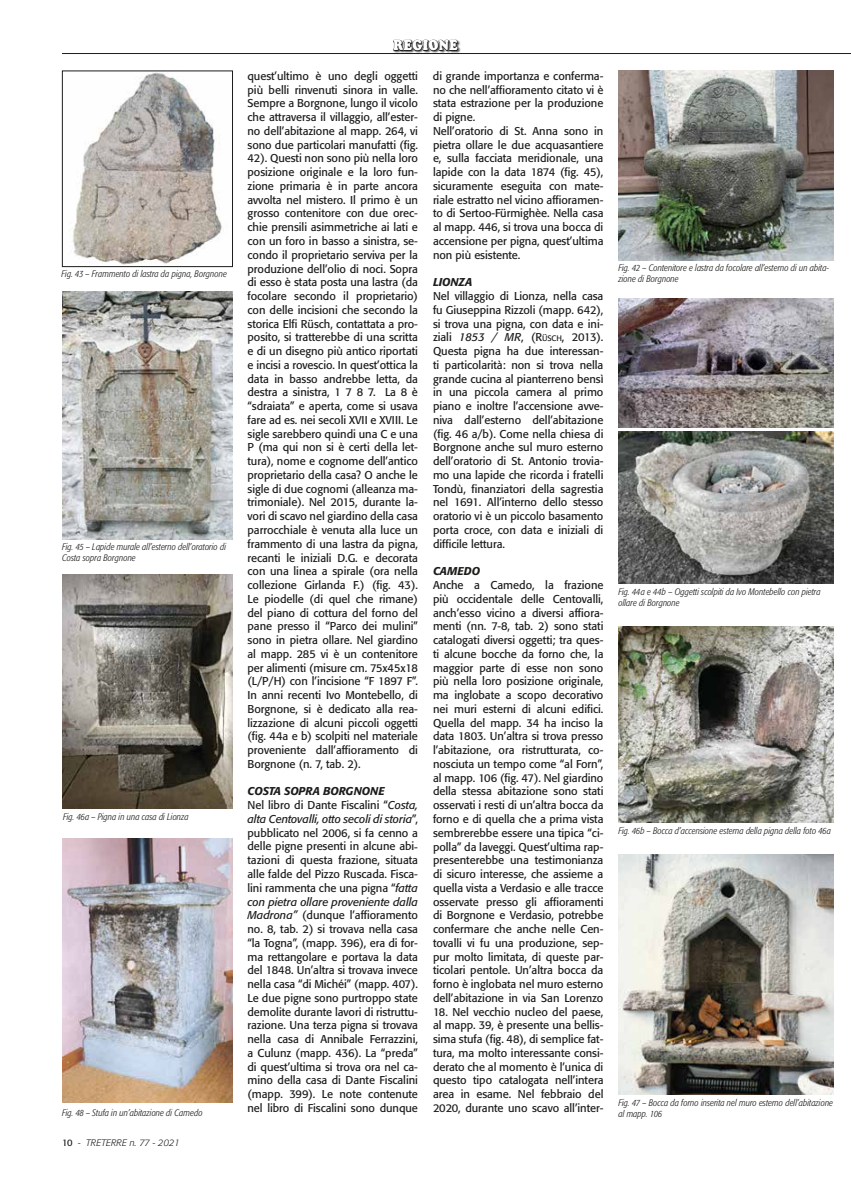
<style>
.page{position:relative;width:851px;height:1188px;background:#fff}
.page>*{position:absolute;margin:0;border:0;box-sizing:border-box;transform-origin:0 0}
.t1{font:15px "Cooper Becker Black Cond";letter-spacing:.02em;color:#fff}
.t2{font:11.25px/13.8px "Formata";letter-spacing:-.005em;color:#1c1c1b;text-align:justify}
.t3{font:italic 500 11.25px "Formata";letter-spacing:-.005em;color:#1c1c1b}
.t4{font:italic 300 condensed 9.38px/10.6px "Formata";color:#1c1c1b}
.t5{font:italic 300 9.38px "Formata";color:#1c1c1b}
.s1{font-weight:400;font-style:normal}
.s2{font-weight:500;font-style:italic}
.s3{font-style:italic}
.s4{font-style:inherit}
.s5{font-size:7.88px}
</style>
<div class="page">
<hr style="left:62px;top:53px;width:788px;height:1px;background:#1c1c1b">
<div style="left:393px;top:40px;width:68px;height:13px;background:#1c1c1b;opacity:.75"></div>
<svg style="left:393px;top:39px;width:65px;height:14px"></svg>
<img style="left:618px;top:71px;width:215px;height:189px">
<img style="left:71px;top:73px;width:151px;height:192px">
<div style="left:62px;top:71px;width:171px;height:196px;border:1px solid #1c1c1b"></div>
<img style="left:618px;top:431px;width:215px;height:152px">
<img style="left:62px;top:291px;width:170px;height:248px">
<img style="left:618px;top:299px;width:215px;height:128px">
<img style="left:62px;top:574px;width:170px;height:234px">
<img style="left:618px;top:626px;width:215px;height:196px">
<img style="left:618px;top:854px;width:215px;height:240px">
<img style="left:62px;top:838px;width:170px;height:264px">
<p class="t4" style="left:62px;top:269px;width:167px">Fig. 43 – Frammento di lastra da pigna, Borgnone</p>
<p class="t4" style="left:62px;top:542px;width:165px">Fig. 45 – Lapide murale all’esterno dell’oratorio di<br>Costa sopra Borgnone</p>
<p class="t4" style="left:63px;top:811px;width:127px">Fig. 46a – Pigna in una casa di Lionza</p>
<p class="t4" style="left:62px;top:1107px;width:142px">Fig. 48 – Stufa in un’abitazione di Camedo</p>
<p class="t5" style="left:62px;top:1136px;width:119px"><span class="s1">10</span> - TRETERRE n. 77 - 2021</p>
<h1 class="t1" style="left:393px;top:37px;width:66px">REGIONE</h1>
<p class="t2" style="left:247px;top:69px;width:172px">quest’ultimo è uno degli oggetti più belli rinvenuti sinora in valle.<br>Sempre a Borgnone, lungo il vicolo che attraversa il villaggio, all’ester&shy;no dell’abitazione al mapp. 264, vi sono due particolari manufatti (fig.<br>42). Questi non sono più nella loro posizione originale e la loro fun&shy;zione primaria è in parte ancora avvolta nel mistero. Il primo è un grosso contenitore con due orec&shy;chie prensili asimmetriche ai lati e con un foro in basso a sinistra, se&shy;condo il proprietario serviva per la produzione dell’olio di noci. Sopra di esso è stata posta una lastra (da focolare secondo il proprietario) con delle incisioni che secondo la storica Elfi Rüsch, contattata a pro&shy;posito, si tratterebbe di una scritta e di un disegno più antico riportati e incisi a rovescio. In quest’ottica la data in basso andrebbe letta, da destra a sinistra, 1 7 8 7. La 8 è “sdraiata” e aperta, come si usava fare ad es. nei secoli XVII e XVIII. Le sigle sarebbero quindi una C e una P (ma qui non si è certi della let&shy;tura), nome e cognome dell’antico proprietario della casa? O anche le sigle di due cognomi (alleanza ma&shy;trimoniale). Nel 2015, durante la&shy;vori di scavo nel giardino della casa parrocchiale è venuta alla luce un frammento di una lastra da pigna, recanti le iniziali D.G. e decorata con una linea a spirale (ora nella collezione Girlanda F.) (fig. 43).<br>Le piodelle (di quel che rimane) del piano di cottura del forno del pane presso il “Parco dei mulini” sono in pietra ollare. Nel giardino al mapp. 285 vi è un contenitore per alimenti (misure cm. 75x45x18 (L/P/H) con l’incisione “F 1897 F”.<br>In anni recenti Ivo Montebello, di Borgnone, si è dedicato alla rea&shy;lizzazione di alcuni piccoli oggetti (fig. 44a e b) scolpiti nel materiale proveniente dall’affioramento di Borgnone (n. 7, tab. 2).</p>
<p class="t2" style="left:247px;top:784px;width:172px;text-align:left"><span class="s2">COSTA SOPRA BORGNONE<br></span>Nel libro di Dante Fiscalini “<span class="s3">Costa, alta Centovalli, otto secoli di storia</span>”, pubblicato nel 2006, si fa cenno a delle pigne presenti in alcune abi&shy;tazioni di questa frazione, situata alle falde del Pizzo Ruscada. Fisca&shy;lini rammenta che una pigna “<span class="s3">fatta con pietra ollare proveniente dalla Madrona”</span> (dunque l’affioramento no. 8, tab. 2) si trovava nella casa “la Togna”, (mapp. 396), era di for&shy;ma rettangolare e portava la data del 1848. Un’altra si trovava invece nella casa “di Michéi” (mapp. 407).<br>Le due pigne sono purtroppo state demolite durante lavori di ristruttu&shy;razione. Una terza pigna si trovava nella casa di Annibale Ferrazzini, a Culunz (mapp. 436). La “preda” di quest’ultima si trova ora nel ca&shy;mino della casa di Dante Fiscalini (mapp. 399). Le note contenute nel libro di Fiscalini sono dunque</p>
<p class="t2" style="left:433px;top:69px;width:172px;text-align:left">di grande importanza e conferma&shy;no che nell’affioramento citato vi è stata estrazione per la produzione di pigne.<br>Nell’oratorio di St. Anna sono in pietra ollare le due acquasantiere e, sulla facciata meridionale, una lapide con la data 1874 (fig. 45), sicuramente eseguita con mate&shy;riale estratto nel vicino affioramen&shy;to di Sertoo-Fürmighèe. Nella casa al mapp. 446, si trova una bocca di accensione per pigna, quest’ultima non più esistente.</p>
<p class="t3" style="left:433px;top:275px;width:41px">LIONZA</p>
<p class="t2" style="left:433px;top:289px;width:172px">Nel villaggio di Lionza, nella casa fu Giuseppina Rizzoli (mapp. 642), si trova una pigna, con data e ini&shy;ziali <span class="s3">1853 / MR</span>, (<span class="s4">R</span><span class="s5">üsch</span><span class="s4">, 2013)</span>.<br>Questa pigna ha due interessan&shy;ti particolarità: non si trova nella grande cucina al pianterreno bensì in una piccola camera al primo piano e inoltre l’accensione avve&shy;niva dall’esterno dell’abitazione (fig. 46 a/b). Come nella chiesa di Borgnone anche sul muro esterno dell’oratorio di St. Antonio trovia&shy;mo una lapide che ricorda i fratelli Tondù, finanziatori della sagrestia nel 1691. All’interno dello stesso oratorio vi è un piccolo basamento porta croce, con data e iniziali di difficile lettura.</p>
<p class="t3" style="left:433px;top:564px;width:49px">CAMEDO</p>
<p class="t2" style="left:433px;top:578px;width:172px">Anche a Camedo, la frazione più occidentale delle Centovalli, anch’esso vicino a diversi affiora&shy;menti (nn. 7-8, tab. 2) sono stati catalogati diversi oggetti; tra ques&shy;ti alcune bocche da forno che, la maggior parte di esse non sono più nella loro posizione originale, ma inglobate a scopo decorativo nei muri esterni di alcuni edifici.<br>Quella del mapp. 34 ha inciso la data 1803. Un’altra si trova presso l’abitazione, ora ristrutturata, co&shy;nosciuta un tempo come “al Forn”, al mapp. 106 (fig. 47). Nel giardino della stessa abitazione sono stati osservati i resti di un’altra bocca da forno e di quella che a prima vista sembrerebbe essere una tipica “ci&shy;polla” da laveggi. Quest’ultima rap&shy;presenterebbe una testimonianza di sicuro interesse, che assieme a quella vista a Verdasio e alle tracce osservate presso gli affioramenti di Borgnone e Verdasio, potrebbe confermare che anche nelle Cen&shy;tovalli vi fu una produzione, sep&shy;pur molto limitata, di queste par&shy;ticolari pentole. Un’altra bocca da forno è inglobata nel muro esterno dell’abitazione in via San Lorenzo</p>
<p class="t2" style="left:433px;top:1004px;width:172px">18. Nel vecchio nucleo del paese, al mapp. 39, è presente una bellis&shy;sima stufa (fig. 48), di semplice fat&shy;tura, ma molto interessante consi&shy;derato che al momento è l’unica di questo tipo catalogata nell’intera area in esame. Nel febbraio del 2020, durante uno scavo all’inter-</p>
<p class="t4" style="left:618px;top:263px;width:212px">Fig. 42 – Contenitore e lastra da focolare all’esterno di un abita&shy;zione di Borgnone</p>
<p class="t4" style="left:618px;top:586px;width:204px">Fig. 44a e 44b – Oggetti scolpiti da Ivo Montebello con pietra ollare di Borgnone</p>
<p class="t4" style="left:618px;top:825px;width:214px">Fig. 46b – Bocca d’accensione esterna della pigna della foto 46a</p>
<p class="t4" style="left:618px;top:1097px;width:216px">Fig. 47 – Bocca da forno inserita nel muro esterno dell’abitazione al mapp. 106</p>
</div>
